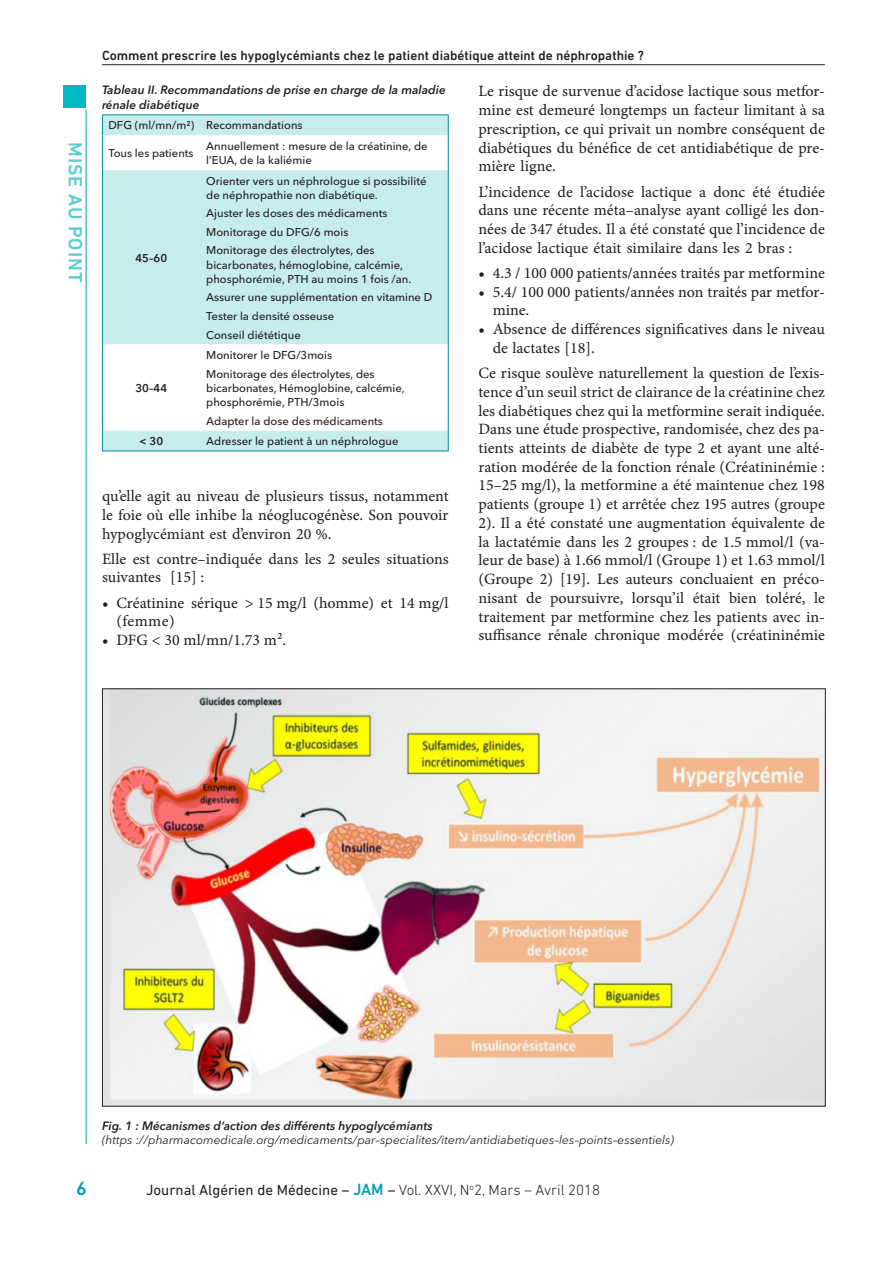
<style>
.page{position:relative;width:893px;height:1263px;background:#fff}
.page>*{position:absolute;margin:0;border:0;box-sizing:border-box;transform-origin:0 0}
.t1{font:500 19.5px "DIN Next LT Pro";letter-spacing:.05em;color:#53cdd3}
.t2{font:500 19.5px "DIN Next LT Pro";color:#00a0af}
.t3{font:15.75px/18.8px "Minion Pro Capt";color:#231f20;text-align:justify}
.t4{font:15px "DIN Next LT Pro";color:#231f20}
.t5{font:500 13.5px "DIN Next LT Pro";color:#231f20}
.t6{font:italic 600 12px/14.4px "Avenir Next LT Pro";color:#231f20}
.t7{font:italic 12px "Avenir Next LT Pro";color:#231f20}
.t8{font:500 11.25px/18.5px "Avenir Next LT Pro";color:#231f20}
.t9{font:600 11.25px "Avenir Next LT Pro";color:#231f20}
.s1{font-weight:500;font-size:16.5px;color:#00a0af}
.s2{font-weight:300}
</style>
<div class="page">
<hr style="left:86px;top:110px;width:1px;height:1034px;background:#00a0af">
<div style="left:63px;top:85px;width:23px;height:23px;background:#00b9c3"></div>
<hr style="left:102px;top:64px;width:723px;height:1px;background:#231f20">
<img style="left:104px;top:690px;width:720px;height:414px">
<div style="left:103px;top:116px;width:345px;height:335px;background:#c7ecee"></div>
<svg style="left:103px;top:135px;width:345px;height:295px;fill:#c7ecee"></svg>
<hr style="left:102px;top:115px;width:98px;height:1px;background:#008996">
<svg style="left:102px;top:115px;width:1px;height:20px"></svg>
<hr style="left:200px;top:115px;width:249px;height:1px;background:#008996">
<svg style="left:448px;top:115px;width:1px;height:20px"></svg>
<hr style="left:102px;top:135px;width:1px;height:35px;background:#008996">
<hr style="left:448px;top:135px;width:1px;height:35px;background:#008996">
<hr style="left:102px;top:170px;width:1px;height:174px;background:#008996">
<hr style="left:448px;top:170px;width:1px;height:174px;background:#008996">
<hr style="left:102px;top:344px;width:1px;height:86px;background:#008996">
<hr style="left:448px;top:344px;width:1px;height:86px;background:#008996">
<svg style="left:102px;top:430px;width:1px;height:21px"></svg>
<svg style="left:448px;top:430px;width:1px;height:21px"></svg>
<hr style="left:102px;top:451px;width:98px;height:1px;background:#008996">
<hr style="left:200px;top:451px;width:249px;height:1px;background:#008996">
<p class="t1" style="left:87px;top:142px;width:142px;rotate:90deg">MISE AU POINT</p>
<p class="t5" style="left:102px;top:48px;width:544px">Comment prescrire les hypoglycémiants chez le patient diabétique atteint de néphropathie ?</p>
<p class="t6" style="left:102px;top:83px;width:345px">Tableau II. Recommandations de prise en charge de la maladie rénale diabétique</p>
<p class="t8" style="left:108px;top:116px;width:196px">DFG (ml/mn/m²) Recommandations</p>
<p class="t8" style="left:108px;top:144px;width:87px">Tous les patients</p>
<p class="t8" style="left:206px;top:139px;width:223px;line-height:14.2px">Annuellement : mesure de la créatinine, de l’EUA, de la kaliémie</p>
<p class="t9" style="left:135px;top:251px;width:33px">45–60</p>
<p class="t9" style="left:135px;top:381px;width:33px">30–44</p>
<p class="t8" style="left:206px;top:174px;width:222px;line-height:14.2px">Orienter vers un néphrologue si possibilité de néphropathie non diabétique.</p>
<p class="t8" style="left:206px;top:204px;width:183px">Ajuster les doses des médicaments<br>Monitorage du DFG/6 mois<br>Monitorage des électrolytes, des</p>
<p class="t8" style="left:206px;top:258px;width:207px;line-height:14.2px">bicarbonates, hémoglobine, calcémie, phosphorémie, PTH au moins 1 fois /an.</p>
<p class="t8" style="left:206px;top:288px;width:228px">Assurer une supplémentation en vitamine D<br>Tester la densité osseuse<br>Conseil diététique</p>
<p class="t8" style="left:206px;top:346px;width:170px">Monitorer le DFG/3mois<br>Monitorage des électrolytes, des</p>
<p class="t8" style="left:206px;top:381px;width:200px;line-height:14.2px">bicarbonates, Hémoglobine, calcémie, phosphorémie, PTH/3mois</p>
<p class="t8" style="left:206px;top:411px;width:178px">Adapter la dose des médicaments</p>
<p class="t9" style="left:139px;top:434px;width:26px">&lt; 30</p>
<p class="t8" style="left:206px;top:432px;width:194px">Adresser le patient à un néphrologue</p>
<p class="t3" style="left:102px;top:487px;width:348px">qu’elle agit au niveau de plusieurs tissus, notamment le foie où elle inhibe la néoglucogénèse. Son pouvoir hypoglycémiant est d’environ 20 %.</p>
<p class="t3" style="left:102px;top:549px;width:348px">Elle est contre–indiquée dans les 2 seules situations suivantes [15] :</p>
<p class="t3" style="left:116px;top:593px;width:334px;text-indent:-14px">• Créatinine sérique &gt; 15 mg/l (homme) et 14 mg/l (femme)</p>
<p class="t3" style="left:102px;top:631px;width:186px">• DFG &lt; 30 ml/mn/1.73 m².</p>
<p class="t3" style="left:478px;top:82px;width:348px">Le risque de survenue d’acidose lactique sous metfor&shy;mine est demeuré longtemps un facteur limitant à sa prescription, ce qui privait un nombre conséquent de diabétiques du bénéfice de cet antidiabétique de pre&shy;mière ligne.</p>
<p class="t3" style="left:478px;top:182px;width:348px">L’incidence de l’acidose lactique a donc été étudiée dans une récente méta–analyse ayant colligé les don&shy;nées de 347 études. Il a été constaté que l’incidence de l’acidose lactique était similaire dans les 2 bras :</p>
<p class="t3" style="left:478px;top:263px;width:348px">• 4.3 / 100 000 patients/années traités par metformine</p>
<p class="t3" style="left:493px;top:282px;width:334px;text-indent:-14px">• 5.4/ 100 000 patients/années non traités par metfor&shy;mine.</p>
<p class="t3" style="left:493px;top:320px;width:334px;text-indent:-14px">• Absence de différences significatives dans le niveau de lactates [18].</p>
<p class="t3" style="left:478px;top:364px;width:348px">Ce risque soulève naturellement la question de l’exis&shy;tence d’un seuil strict de clairance de la créatinine chez les diabétiques chez qui la metformine serait indiquée.<br>Dans une étude prospective, randomisée, chez des pa&shy;tients atteints de diabète de type 2 et ayant une alté&shy;ration modérée de la fonction rénale (Créatininémie :<br>15–25 mg/l), la metformine a été maintenue chez 198 patients (groupe 1) et arrêtée chez 195 autres (groupe 2). Il a été constaté une augmentation équivalente de la lactatémie dans les 2 groupes : de 1.5 mmol/l (va&shy;leur de base) à 1.66 mmol/l (Groupe 1) et 1.63 mmol/l (Groupe 2) [19]. Les auteurs concluaient en préco&shy;nisant de poursuivre, lorsqu’il était bien toléré, le traitement par metformine chez les patients avec in&shy;suffisance rénale chronique modérée (créatininémie</p>
<p class="t2" style="left:76px;top:1177px;width:12px">6</p>
<p class="t6" style="left:102px;top:1118px;width:332px">Fig. 1 : Mécanismes d’action des différents hypoglycémiants</p>
<p class="t7" style="left:102px;top:1132px;width:574px">(https ://pharmacomedicale.org/medicaments/par–specialites/item/antidiabetiques–les–points–essentiels)</p>
<p class="t4" style="left:146px;top:1181px;width:456px">Journal Algérien de Médecine – <span class="s1">JAM</span> – <span class="s2">Vol. XXVI, N</span><sup>o</sup><span class="s2">2, Mars – Avril 2018</span></p>
</div>
